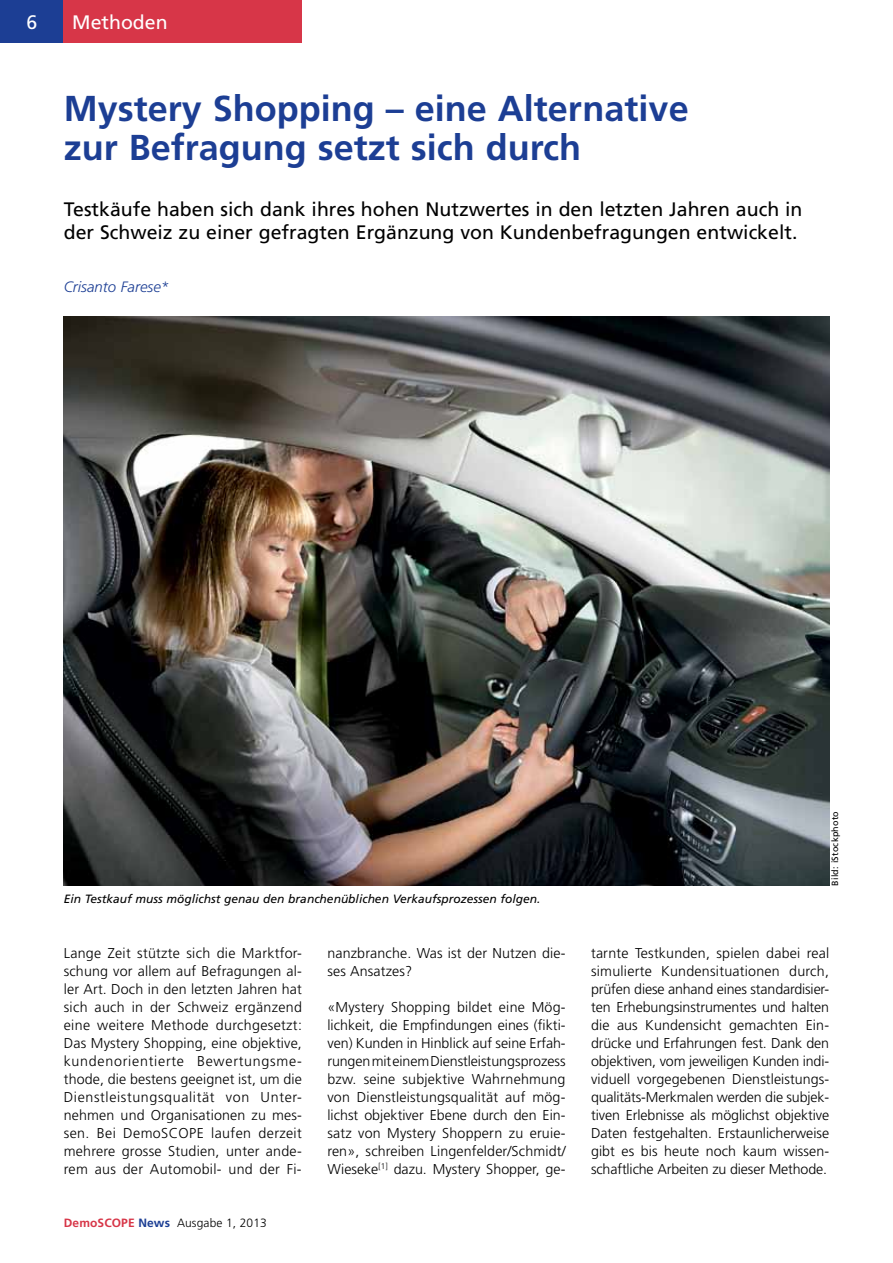
<style>
.page{position:relative;width:893px;height:1263px;background:#fff}
.page>*{position:absolute;margin:0;border:0;box-sizing:border-box;transform-origin:0 0}
.t1{font:700 36px/39px "Frutiger LT Std";color:#1c3e94}
.t2{font:19.5px/22.5px "Frutiger LT Std";color:#000}
.t3{font:19.5px "Frutiger LT Std";color:#fff}
.t4{font:italic 300 15px "Frutiger LT Std";color:#1c3e94}
.t5{font:300 14.25px/18px "Frutiger LT Std";letter-spacing:.01em;color:#000;text-align:justify}
.t6{font:italic 12px "Frutiger LT Std";color:#000}
.t7{font:300 12px "Frutiger LT Std";letter-spacing:.01em;color:#000}
.t8{font:9px "Frutiger LT Std";letter-spacing:.02em;color:#000}
.s1{font-weight:700;color:#d73648}
.s2{font-weight:700;color:#1c3e94}
</style>
<div class="page">
<div style="left:0;top:0;width:64px;height:43px;background:#1c3e94"></div>
<div style="left:64px;top:0;width:238px;height:43px;background:#d73648"></div>
<img style="left:64px;top:317px;width:765px;height:569px">
<h2 class="t3" style="left:26px;top:10px;width:12px">6</h2>
<h2 class="t3" style="left:72px;top:10px;width:97px">Methoden</h2>
<h1 class="t1" style="left:64px;top:89px;width:626px">Mystery Shopping – eine Alternative zur Befragung setzt sich durch</h1>
<h2 class="t2" style="left:64px;top:198px;width:740px">Testkäufe haben sich dank ihres hohen Nutzwertes in den letzten Jahren auch in der Schweiz zu einer gefragten Ergänzung von Kundenbefragungen entwickelt.</h2>
<p class="t4" style="left:64px;top:278px;width:107px">Crisanto Farese*</p>
<p class="t6" style="left:64px;top:892px;width:478px">Ein Testkauf muss möglichst genau den branchenüblichen Verkaufsprozessen folgen.</p>
<p class="t5" style="left:64px;top:944px;width:240px">Lange Zeit stützte sich die Marktfor&shy;schung vor allem auf Befragungen al&shy;ler Art. Doch in den letzten Jahren hat sich auch in der Schweiz ergänzend eine weitere Methode durchgesetzt:<br>Das Mystery Shopping, eine objektive, kundenorientierte Bewertungsme&shy;thode, die bestens geeignet ist, um die Dienstleistungsqualität von Unter&shy;nehmen und Organisationen zu mes&shy;sen. Bei DemoSCOPE laufen derzeit mehrere grosse Studien, unter ande&shy;rem aus der Automobil- und der Fi-</p>
<p class="t7" style="left:64px;top:1216px;width:205px"><span class="s1">DemoSCOPE</span> <span class="s2">News</span> Ausgabe 1, 2013</p>
<p class="t5" style="left:327px;top:944px;width:240px">nanzbranche. Was ist der Nutzen die&shy;ses Ansatzes?</p>
<p class="t5" style="left:327px;top:998px;width:240px">«Mystery Shopping bildet eine Mög&shy;lichkeit, die Empfindungen eines (fikti&shy;ven) Kunden in Hinblick auf seine Erfah&shy;rungen mit einem Dienstleistungsprozess bzw. seine subjektive Wahrnehmung von Dienstleistungsqualität auf mög&shy;lichst objektiver Ebene durch den Ein&shy;satz von Mystery Shoppern zu eruie&shy;ren», schreiben Lingenfelder/Schmidt/ Wieseke<sup>[1]</sup> dazu. Mystery Shopper, ge-</p>
<p class="t8" style="left:830px;top:886px;width:76px;rotate:-90deg">Bild: iStockphoto</p>
<p class="t5" style="left:591px;top:944px;width:240px">tarnte Testkunden, spielen dabei real simulierte Kundensituationen durch, prüfen diese anhand eines standardisier&shy;ten Erhebungsinstrumentes und halten die aus Kundensicht gemachten Ein&shy;drücke und Erfahrungen fest. Dank den objektiven, vom jeweiligen Kunden indi&shy;viduell vorgegebenen Dienstleistungs&shy;qualitäts-Merkmalen werden die subjek&shy;tiven Erlebnisse als möglichst objektive Daten festgehalten. Erstaunlicherweise gibt es bis heute noch kaum wissen&shy;schaftliche Arbeiten zu dieser Methode.</p>
</div>
